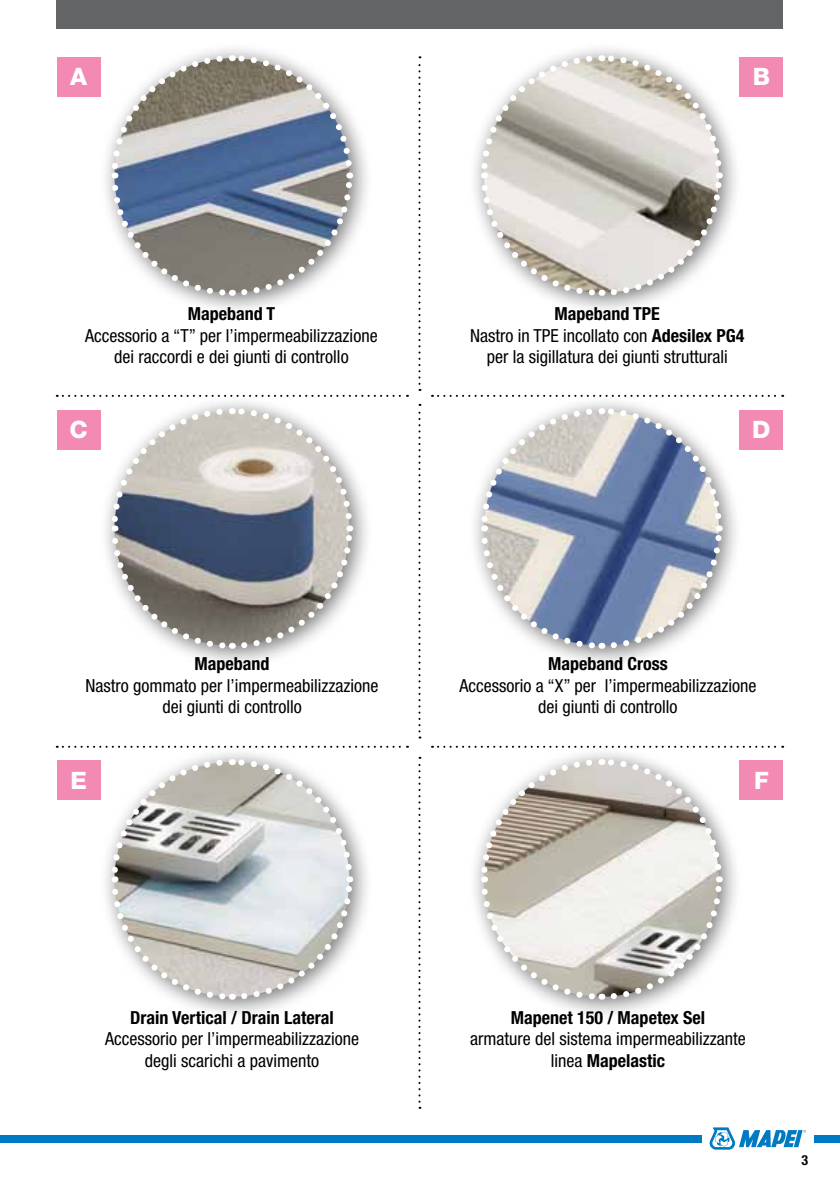
<style>
.page{position:relative;width:840px;height:1191px;background:#fff}
.page>*{position:absolute;margin:0;border:0;box-sizing:border-box;transform-origin:0 0}
.t1{font:800 24px "Helvetica Neue LTW1 G";color:#fff}
.t2{font:condensed 18px/21.6px "Helvetica Neue LTW1 G";color:#000;text-align:center}
.t3{font:700 condensed 18px "Helvetica Neue LTW1 G";color:#000}
.t4{font:700 condensed 14px "Helvetica Neue LTW1 G";color:#000}
.s1{font-weight:700}
</style>
<div class="page">
<div style="left:0;top:1134px;width:701px;height:8px;background:#007ac2"></div>
<svg style="left:709px;top:1127px;width:96px;height:22px"></svg>
<div style="left:813px;top:1134px;width:26px;height:8px;background:#007ac2"></div>
<div style="left:57px;top:0;width:725px;height:28px;background:#636466"></div>
<div style="left:98px;top:41px;width:275px;height:276px;background:#000;opacity:.55"></div>
<svg style="left:108px;top:52px;width:247px;height:247px"></svg>
<div style="left:467px;top:41px;width:276px;height:276px;background:#000;opacity:.55"></div>
<svg style="left:477px;top:52px;width:247px;height:247px"></svg>
<div style="left:98px;top:745px;width:275px;height:276px;background:#000;opacity:.55"></div>
<svg style="left:108px;top:756px;width:247px;height:246px"></svg>
<div style="left:467px;top:745px;width:276px;height:276px;background:#000;opacity:.55"></div>
<svg style="left:477px;top:756px;width:247px;height:246px"></svg>
<div style="left:467px;top:394px;width:276px;height:276px;background:#000;opacity:.55"></div>
<svg style="left:477px;top:405px;width:247px;height:247px"></svg>
<div style="left:98px;top:394px;width:275px;height:276px;background:#000;opacity:.55"></div>
<svg style="left:108px;top:405px;width:247px;height:247px"></svg>
<svg style="left:57px;top:395px;width:351px;height:2px"></svg>
<svg style="left:57px;top:745px;width:351px;height:2px"></svg>
<svg style="left:432px;top:395px;width:350px;height:2px"></svg>
<svg style="left:432px;top:745px;width:350px;height:2px"></svg>
<svg style="left:418px;top:56px;width:2px;height:335px"></svg>
<svg style="left:418px;top:757px;width:2px;height:351px"></svg>
<svg style="left:418px;top:404px;width:2px;height:334px"></svg>
<div style="left:57px;top:57px;width:43px;height:39px;background:#f38ab3"></div>
<div style="left:739px;top:57px;width:43px;height:39px;background:#f38ab3"></div>
<div style="left:57px;top:410px;width:43px;height:39px;background:#f38ab3"></div>
<div style="left:739px;top:410px;width:43px;height:39px;background:#f38ab3"></div>
<div style="left:57px;top:760px;width:43px;height:40px;background:#f38ab3"></div>
<div style="left:739px;top:760px;width:43px;height:40px;background:#f38ab3"></div>
<h1 class="t1" style="left:70px;top:62px;width:18px">A</h1>
<h1 class="t1" style="left:752px;top:62px;width:19px">BA</h1>
<p class="t3" style="left:188px;top:303px;width:89px">Mapeband T</p>
<p class="t2" style="left:85px;top:324px;width:294px">Accessorio a “T” per l’impermeabilizzazione dei raccordi e dei giunti di controllo</p>
<p class="t2" style="left:470px;top:303px;width:276px"><span class="s1">Mapeband Tpe<br></span>Nastro in TPE incollato con <span class="s1">Adesilex Pg4 </span>per la sigillatura dei giunti strutturali</p>
<h1 class="t1" style="left:69px;top:415px;width:20px">C</h1>
<h1 class="t1" style="left:751px;top:415px;width:20px">D</h1>
<p class="t3" style="left:194px;top:653px;width:76px">Mapeband</p>
<p class="t2" style="left:85px;top:674px;width:294px">Nastro gommato per l’impermeabilizzazione dei giunti di controllo</p>
<p class="t3" style="left:547px;top:653px;width:121px">Mapeband Cross</p>
<p class="t2" style="left:459px;top:674px;width:298px">Accessorio a “X” per l’impermeabilizzazione dei giunti di controllo</p>
<h1 class="t1" style="left:70px;top:766px;width:18px">E</h1>
<h1 class="t1" style="left:753px;top:766px;width:16px">F</h1>
<p class="t3" style="left:130px;top:1006px;width:205px">Drain Vertical / Drain Lateral</p>
<p class="t2" style="left:105px;top:1028px;width:255px">Accessorio per l’impermeabilizzazione degli scarichi a pavimento</p>
<p class="t3" style="left:510px;top:1006px;width:196px">Mapenet 150 / Mapetex Sel</p>
<p class="t2" style="left:470px;top:1028px;width:277px">armature del sistema impermeabilizzante linea <span class="s1">Mapelastic</span></p>
<p class="t4" style="left:801px;top:1152px;width:8px">3</p>
</div>
